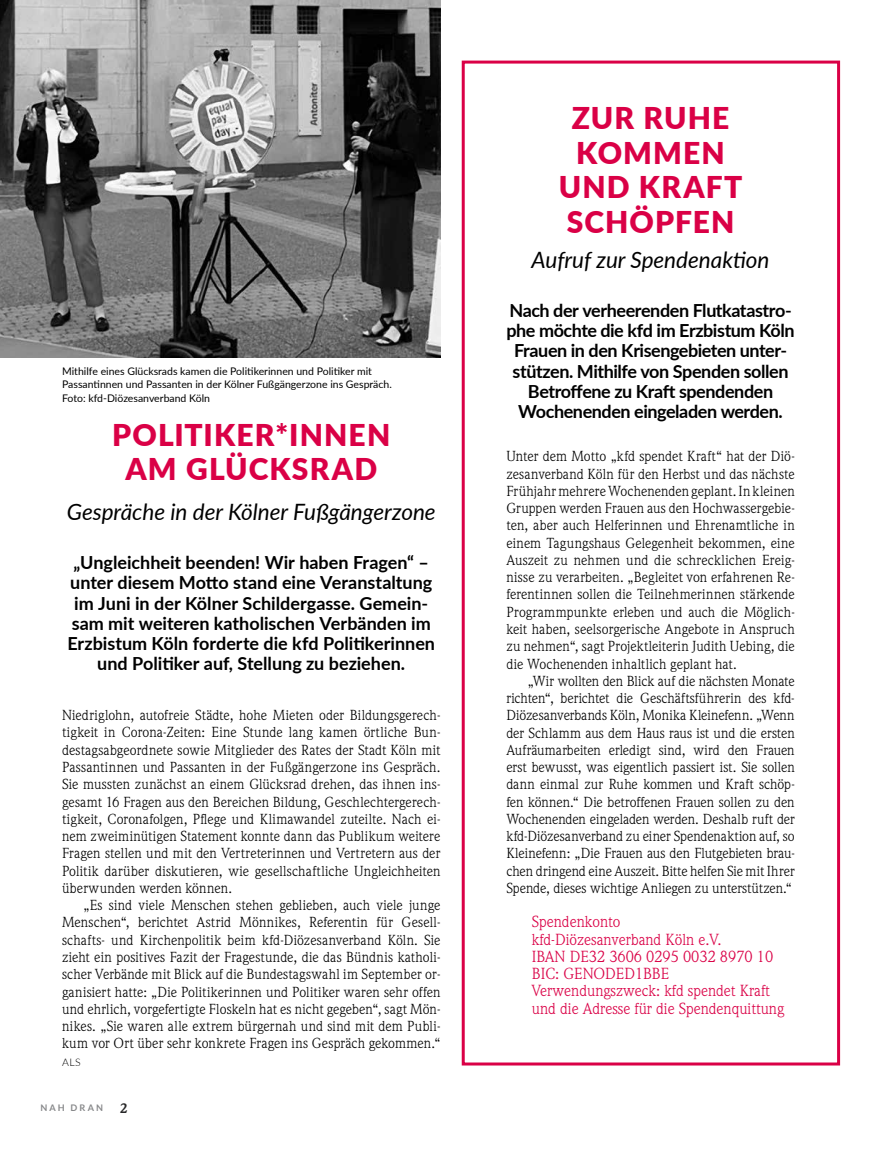
<style>
.page{position:relative;width:872px;height:1149px;background:#fff}
.page>*{position:absolute;margin:0;border:0;box-sizing:border-box;transform-origin:0 0}
.t1{font:900 30px/34.5px "Lato";letter-spacing:.04em;color:#da0046;text-align:center}
.t2{font:italic 22.5px "Lato";color:#000}
.t3{font:700 18px/20.2px "Lato";letter-spacing:-.01em;color:#000;text-align:center}
.t4{font:15.75px/17.2px "Weidemann Std";color:#da0046}
.t5{font:14.25px/17.2px "Weidemann Std";letter-spacing:.005em;color:#000;text-align:justify}
.t6{font:700 13.5px "Weidemann Std";color:#282829}
.t7{font:10.5px/13.5px "Lato";color:#000}
.t8{font:300 10.5px "Lato";color:#000}
.t9{font:700 9.15px "Lato";letter-spacing:.225em;color:#87888a}
</style>
<div class="page">
<div style="left:462px;top:61px;width:378px;height:1004px;background:#fff;border:3px solid #da0046"></div>
<img style="left:0;top:0;width:440px;height:357px">
<p class="t7" style="left:62px;top:363px;width:331px">Mithilfe eines Glücksrads kamen die Politikerinnen und Politiker mit<br>Passantinnen und Passanten in der Kölner Fußgängerzone ins Gespräch.<br>Foto: kfd-Diözesanverband Köln</p>
<h1 class="t1" style="left:112px;top:416px;width:280px">POLITIKER*INNEN<br>AM GLÜCKSRAD</h1>
<h2 class="t2" style="left:67px;top:496px;width:370px">Gespräche in der Kölner Fußgängerzone</h2>
<p class="t3" style="left:67px;top:551px;width:369px">„Ungleichheit beenden! Wir haben Fragen“ – unter diesem Motto stand eine Veranstaltung im Juni in der Kölner Schildergasse. Gemein&shy;sam mit weiteren katholischen Verbänden im Erzbistum Köln forderte die kfd Politikerinnen und Politiker auf, Stellung zu beziehen.</p>
<p class="t5" style="left:62px;top:706px;width:380px">Niedriglohn, autofreie Städte, hohe Mieten oder Bildungsgerech&shy;tigkeit in Corona-Zeiten: Eine Stunde lang kamen örtliche Bun&shy;destagsabgeordnete sowie Mitglieder des Rates der Stadt Köln mit Passantinnen und Passanten in der Fußgängerzone ins Gespräch.<br>Sie mussten zunächst an einem Glücksrad drehen, das ihnen ins&shy;gesamt 16 Fragen aus den Bereichen Bildung, Geschlechtergerech&shy;tigkeit, Coronafolgen, Pflege und Klimawandel zuteilte. Nach ei&shy;nem zweiminütigen Statement konnte dann das Publikum weitere Fragen stellen und mit den Vertreterinnen und Vertretern aus der Politik darüber diskutieren, wie gesellschaftliche Ungleichheiten überwunden werden können.</p>
<p class="t5" style="left:62px;top:896px;width:380px;text-indent:21px">„Es sind viele Menschen stehen geblieben, auch viele junge Menschen“, berichtet Astrid Mönnikes, Referentin für Gesell&shy;schafts- und Kirchenpolitik beim kfd-Diözesanverband Köln. Sie zieht ein positives Fazit der Fragestunde, die das Bündnis katholi&shy;scher Verbände mit Blick auf die Bundestagswahl im September or&shy;ganisiert hatte: „Die Politikerinnen und Politiker waren sehr offen und ehrlich, vorgefertigte Floskeln hat es nicht gegeben“, sagt Mön&shy;nikes. „Sie waren alle extrem bürgernah und sind mit dem Publi&shy;kum vor Ort über sehr konkrete Fragen ins Gespräch gekommen.“</p>
<p class="t8" style="left:62px;top:1054px;width:20px">ALS</p>
<p class="t9" style="left:40px;top:1100px;width:64px">NAH DRAN</p>
<p class="t6" style="left:120px;top:1098px;width:9px">2</p>
<h1 class="t1" style="left:558px;top:100px;width:185px">ZUR RUHE<br>KOMMEN<br>UND KRAFT<br>SCHÖPFEN</h1>
<h2 class="t2" style="left:531px;top:244px;width:239px">Aufruf zur Spendenaktion</h2>
<p class="t3" style="left:506px;top:299px;width:290px">Nach der verheerenden Flutkatastro&shy;phe möchte die kfd im Erzbistum Köln Frauen in den Krisengebieten unter&shy;stützen. Mithilfe von Spenden sollen Betroffene zu Kraft spendenden Wochenenden eingeladen werden.</p>
<p class="t5" style="left:506px;top:447px;width:290px">Unter dem Motto „kfd spendet Kraft“ hat der Diö&shy;zesanverband Köln für den Herbst und das nächste Frühjahr mehrere Wochenenden geplant. In kleinen Gruppen werden Frauen aus den Hochwassergebie&shy;ten, aber auch Helferinnen und Ehrenamtliche in einem Tagungshaus Gelegenheit bekommen, eine Auszeit zu nehmen und die schrecklichen Ereig&shy;nisse zu verarbeiten. „Begleitet von erfahrenen Re&shy;ferentinnen sollen die Teilnehmerinnen stärkende Programmpunkte erleben und auch die Möglich&shy;keit haben, seelsorgerische Angebote in Anspruch zu nehmen“, sagt Projektleiterin Judith Uebing, die die Wochenenden inhaltlich geplant hat.</p>
<p class="t5" style="left:506px;top:671px;width:290px;text-indent:21px">„Wir wollten den Blick auf die nächsten Monate richten“, berichtet die Geschäftsführerin des kfd-Diözesanverbands Köln, Monika Kleinefenn. „Wenn der Schlamm aus dem Haus raus ist und die ersten Aufräumarbeiten erledigt sind, wird den Frauen erst bewusst, was eigentlich passiert ist. Sie sollen dann einmal zur Ruhe kommen und Kraft schöp&shy;fen können.“ Die betroffenen Frauen sollen zu den Wochenenden eingeladen werden. Deshalb ruft der kfd-Diözesanverband zu einer Spendenaktion auf, so Kleinefenn: „Die Frauen aus den Flutgebieten brau&shy;chen dringend eine Auszeit. Bitte helfen Sie mit Ihrer Spende, dieses wichtige Anliegen zu unterstützen.“</p>
<p class="t4" style="left:532px;top:912px;width:254px">Spendenkonto<br>kfd-Diözesanverband Köln e.V.<br>IBAN DE32 3606 0295 0032 8970 10<br>BIC: GENODED1BBE<br>Verwendungszweck: kfd spendet Kraft und die Adresse für die Spendenquittung</p>
</div>
